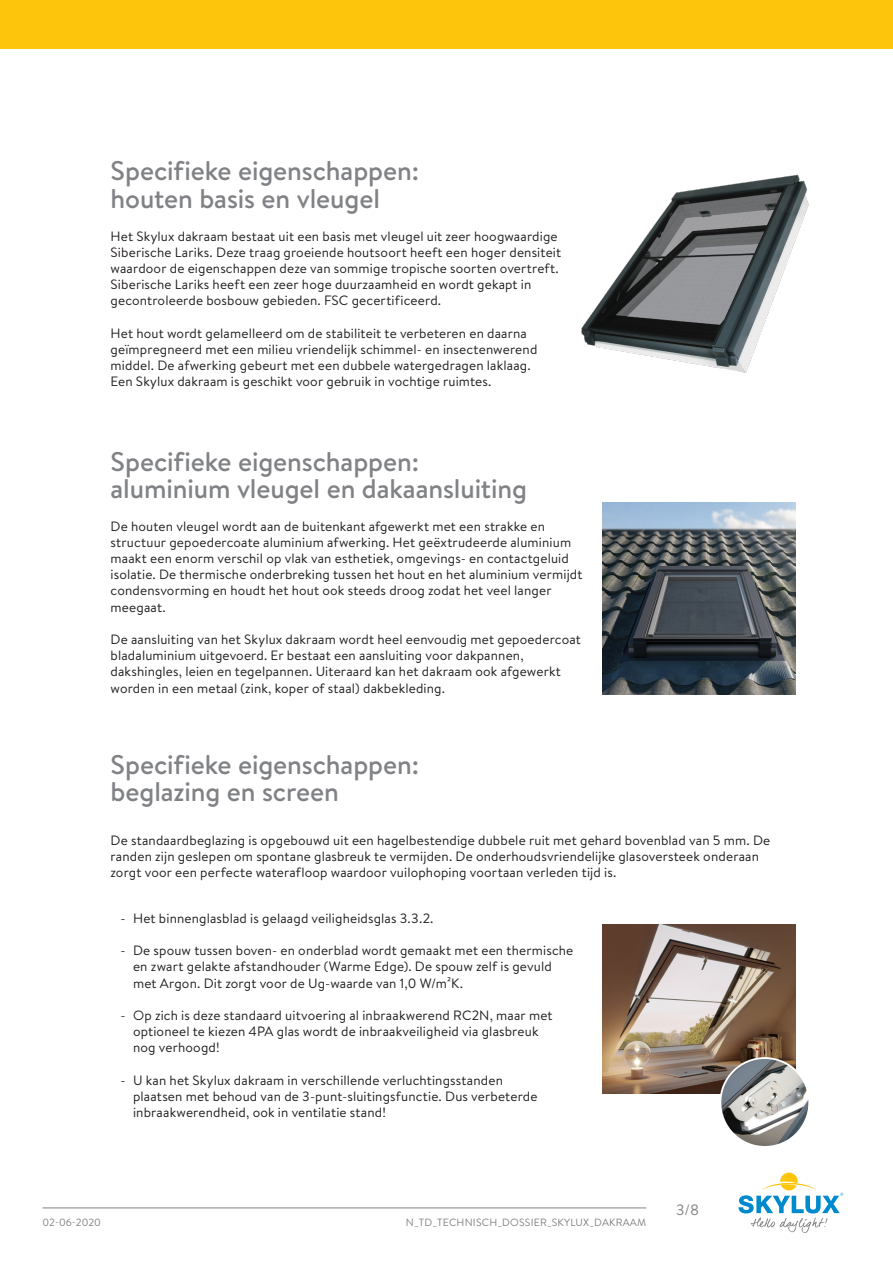
<style>
.page{position:relative;width:893px;height:1263px;background:#fff}
.page>*{position:absolute;margin:0;border:0;box-sizing:border-box;transform-origin:0 0}
.Titel_2{font:500 27px/27px "Brandon Text";letter-spacing:-.005em;color:#808285}
.t1{font:15px "Brandon Text";color:#808285}
.tekst{font:13.5px/16.2px "Brandon Text";letter-spacing:.01em;color:#231f20}
.t2{font:10.5px "Brandon Text";letter-spacing:.02em;color:#808285}
</style>
<div class="page">
<svg style="left:738px;top:1172px;width:105px;height:61px"></svg>
<hr style="left:43px;top:1207px;width:603px;height:1px;background:#808285">
<div style="left:0;top:0;width:893px;height:49px;background:#fec50d"></div>
<img style="left:581px;top:174px;width:228px;height:199px">
<img style="left:602px;top:503px;width:193px;height:191px">
<img style="left:602px;top:924px;width:193px;height:169px">
<img style="left:720px;top:1058px;width:89px;height:89px;border-radius:44px">
<div style="left:719px;top:1057px;width:91px;height:91px;border:2px solid #fff;border-radius:50%"></div>
<p class="Titel_2" style="left:111px;top:157px;width:310px">Specifieke eigenschappen: houten basis en vleugel</p>
<p class="tekst" style="left:111px;top:227px;width:452px">Het Skylux dakraam bestaat uit een basis met vleugel uit zeer hoogwaardige Siberische Lariks. Deze traag groeiende houtsoort heeft een hoger densiteit waardoor de eigenschappen deze van sommige tropische soorten overtreft.<br>Siberische Lariks heeft een zeer hoge duurzaamheid en wordt gekapt in gecontroleerde bosbouw gebieden. FSC gecertificeerd.</p>
<p class="tekst" style="left:111px;top:324px;width:428px">Het hout wordt gelamelleerd om de stabiliteit te verbeteren en daarna geïmpregneerd met een milieu vriendelijk schimmel- en insectenwerend middel. De afwerking gebeurt met een dubbele watergedragen laklaag.</p>
<p class="tekst" style="left:111px;top:373px;width:382px">Een Skylux dakraam is geschikt voor gebruik in vochtige ruimtes.</p>
<p class="Titel_2" style="left:111px;top:447px;width:418px">Specifieke eigenschappen: aluminium vleugel en dakaansluiting</p>
<p class="tekst" style="left:111px;top:517px;width:473px">De houten vleugel wordt aan de buitenkant afgewerkt met een strakke en structuur gepoedercoate aluminium afwerking. Het geëxtrudeerde aluminium maakt een enorm verschil op vlak van esthetiek, omgevings- en contactgeluid isolatie. De thermische onderbreking tussen het hout en het aluminium vermijdt condensvorming en houdt het hout ook steeds droog zodat het veel langer meegaat.</p>
<p class="tekst" style="left:111px;top:631px;width:472px">De aansluiting van het Skylux dakraam wordt heel eenvoudig met gepoedercoat bladaluminium uitgevoerd. Er bestaat een aansluiting voor dakpannen, dakshingles, leien en tegelpannen. Uiteraard kan het dakraam ook afgewerkt worden in een metaal (zink, koper of staal) dakbekleding.</p>
<p class="Titel_2" style="left:111px;top:751px;width:310px">Specifieke eigenschappen: beglazing en screen</p>
<p class="tekst" style="left:111px;top:832px;width:661px">De standaardbeglazing is opgebouwd uit een hagelbestendige dubbele ruit met gehard bovenblad van 5 mm. De randen zijn geslepen om spontane glasbreuk te vermijden. De onderhoudsvriendelijke glasoversteek onderaan</p>
<p class="tekst" style="left:111px;top:864px;width:507px">zorgt voor een perfecte waterafloop waardoor vuilophoping voortaan verleden tijd is.</p>
<p class="tekst" style="left:121px;top:909px;width:314px">- Het binnenglasblad is gelaagd veiligheidsglas 3.3.2.</p>
<p class="tekst" style="left:133px;top:942px;width:442px;text-indent:-13px">- De spouw tussen boven- en onderblad wordt gemaakt met een thermische en zwart gelakte afstandhouder (Warme Edge). De spouw zelf is gevuld met Argon. Dit zorgt voor de Ug-waarde van 1,0 W/m²K.</p>
<p class="tekst" style="left:133px;top:1007px;width:421px;text-indent:-13px">- Op zich is deze standaard uitvoering al inbraakwerend RC2N, maar met optioneel te kiezen 4PA glas wordt de inbraakveiligheid via glasbreuk nog verhoogd!</p>
<p class="tekst" style="left:133px;top:1071px;width:406px;text-indent:-13px">- U kan het Skylux dakraam in verschillende verluchtingsstanden plaatsen met behoud van de 3-punt-sluitingsfunctie. Dus verbeterde inbraakwerendheid, ook in ventilatie stand!</p>
<p class="t2" style="left:43px;top:1215px;width:60px">02-06-2020</p>
<p class="t2" style="left:406px;top:1215px;width:242px">N_TD_TECHNISCH_DOSSIER_SKYLUX_DAKRAAM</p>
<p class="t1" style="left:676px;top:1199px;width:25px">3/8</p>
</div>
